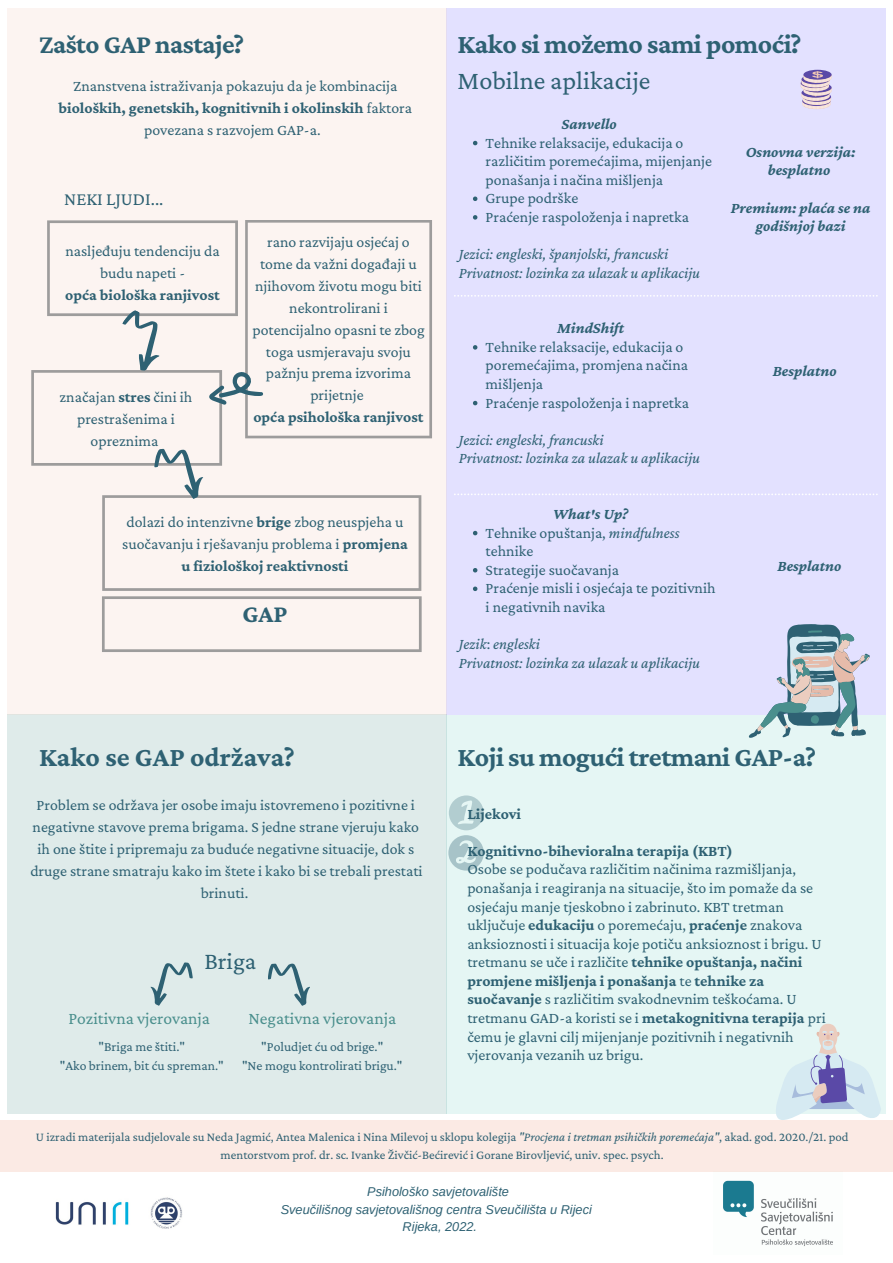
<style>
.page{position:relative;width:893px;height:1263px;background:#fff}
.page>*{position:absolute;margin:0;border:0;box-sizing:border-box;transform-origin:0 0}
.t1{font:700 27.75px "Crimson Pro";letter-spacing:-.02em;color:#2e6173}
.t2{font:700 27.75px "Crimson Pro";color:#2e6173}
.t3{font:700 27px "Crimson Pro";letter-spacing:-.02em;color:#2e6173}
.t4{font:26.25px "Crimson Pro";color:#2e6173}
.t5{font:700 25.2px "Crimson Pro";color:#2e6173}
.t6{font:24.6px "Crimson Pro";color:#2e6173}
.t7{font:18.45px "Crimson Pro";color:#2e6173}
.t8{font:17.48px "Crimson Pro";color:#4a8f8d}
.t9{font:15.75px/22px "Crimson Pro";color:#2e6173;text-align:center}
.t10{font:italic 15.75px "Crimson Pro";color:#2e6173}
.t11{font:italic 700 15.75px/18.6px "Crimson Pro";color:#2e6173;text-align:center}
.t12{font:700 15.75px "Crimson Pro";color:#2e6173}
.t13{font:13.65px "Crimson Pro";color:#2e6173}
.t14{font:12.75px/17.5px "Crimson Pro";color:#2e6173;text-align:center}
.t15{font:italic 12.75px "Arimo";color:#2e6173}
.s1{font-weight:700}
.s2{font-style:italic}
.s3{font-style:normal}
</style>
<div class="page">
<div style="left:446px;top:8px;width:439px;height:707px;background:#e3e1ff"></div>
<svg style="left:473px;top:141px;width:4px;height:4px"></svg>
<svg style="left:473px;top:197px;width:4px;height:4px"></svg>
<svg style="left:473px;top:215px;width:4px;height:5px"></svg>
<svg style="left:473px;top:345px;width:4px;height:5px"></svg>
<svg style="left:473px;top:401px;width:4px;height:4px"></svg>
<svg style="left:473px;top:531px;width:4px;height:4px"></svg>
<svg style="left:473px;top:568px;width:4px;height:4px"></svg>
<svg style="left:473px;top:586px;width:4px;height:5px"></svg>
<div style="left:446px;top:715px;width:439px;height:398px;background:#e5f6f4"></div>
<svg style="left:776px;top:1024px;width:105px;height:96px"></svg>
<svg style="left:749px;top:624px;width:121px;height:114px"></svg>
<svg style="left:803px;top:70px;width:28px;height:10px"></svg>
<svg style="left:800px;top:71px;width:32px;height:38px"></svg>
<img style="left:723px;top:1180px;width:110px;height:66px">
<div style="left:0;top:1120px;width:893px;height:52px;background:#fbeae4"></div>
<svg style="left:454px;top:295px;width:423px;height:2px"></svg>
<svg style="left:454px;top:493px;width:423px;height:2px"></svg>
<img style="left:55px;top:1197px;width:128px;height:32px">
<div style="left:8px;top:715px;width:439px;height:399px;background:#dfebea"></div>
<div style="left:8px;top:8px;width:439px;height:707px;background:#fcf4f1"></div>
<svg style="left:268px;top:963px;width:42px;height:43px"></svg>
<svg style="left:150px;top:962px;width:43px;height:44px"></svg>
<svg style="left:31px;top:220px;width:401px;height:432px"></svg>
<svg style="left:448px;top:795px;width:36px;height:75px"></svg>
<p class="t3" style="left:39px;top:29px;width:207px">Zašto GAP nastaje?</p>
<p class="t9" style="left:59px;top:75px;width:355px">Znanstvena istraživanja pokazuju da je kombinacija <span class="s1">bioloških, genetskih, kognitivnih i okolinskih</span> faktora povezana s razvojem GAP-a.</p>
<p class="t7" style="left:64px;top:189px;width:101px">NEKI LJUDI...</p>
<p class="t9" style="left:65px;top:240px;width:156px">nasljeđuju tendenciju da budu napeti -</p>
<p class="t12" style="left:65px;top:286px;width:156px">opća biološka ranjivost</p>
<p class="t9" style="left:60px;top:385px;width:134px">značajan <span class="s1">stres</span> čini ih prestrašenima i opreznima</p>
<p class="t9" style="left:252px;top:230px;width:174px">rano razvijaju osjećaj o tome da važni događaji u njihovom životu mogu biti nekontrolirani i potencijalno opasni te zbog toga usmjeravaju svoju pažnju prema izvorima prijetnje</p>
<p class="t12" style="left:253px;top:408px;width:172px">opća psihološka ranjivost</p>
<p class="t9" style="left:122px;top:510px;width:287px">dolazi do intenzivne <span class="s1">brige</span> zbog neuspjeha u suočavanju i rješavanju problema i <span class="s1">promjena u fiziološkoj reaktivnosti</span></p>
<p class="t5" style="left:242px;top:600px;width:47px">GAP</p>
<p class="t2" style="left:39px;top:741px;width:257px">Kako se GAP održava?</p>
<p class="t9" style="left:30px;top:794px;width:394px">Problem se održava jer osobe imaju istovremeno i pozitivne i negativne stavove prema brigama. S jedne strane vjeruju kako ih one štite i pripremaju za buduće negativne situacije, dok s druge strane smatraju kako im štete i kako bi se trebali prestati brinuti.</p>
<p class="t6" style="left:204px;top:947px;width:53px">Briga</p>
<p class="t8" style="left:68px;top:1008px;width:143px">Pozitivna vjerovanja</p>
<p class="t13" style="left:99px;top:1039px;width:88px">"Briga me štiti."</p>
<p class="t13" style="left:60px;top:1057px;width:165px">"Ako brinem, bit ću spreman."</p>
<p class="t8" style="left:248px;top:1008px;width:149px">Negativna vjerovanja</p>
<p class="t13" style="left:261px;top:1039px;width:123px">"Poludjet ću od brige."</p>
<p class="t13" style="left:242px;top:1057px;width:162px">"Ne mogu kontrolirati brigu."</p>
<p class="t1" style="left:457px;top:29px;width:345px">Kako si možemo sami pomoći?</p>
<p class="t4" style="left:457px;top:66px;width:194px">Mobilne aplikacije</p>
<p class="t11" style="left:561px;top:114px;width:57px">Sanvello</p>
<p class="t9" style="left:485px;top:133px;width:228px;line-height:18.6px;text-align:left">Tehnike relaksacije, edukacija o različitim poremećajima, mijenjanje ponašanja i načina mišljenja</p>
<p class="t9" style="left:485px;top:187px;width:94px">Grupe podrške</p>
<p class="t9" style="left:485px;top:205px;width:205px">Praćenje raspoloženja i napretka</p>
<p class="t10" style="left:459px;top:245px;width:211px">Jezici: engleski, španjolski, francuski</p>
<p class="t10" style="left:459px;top:263px;width:243px">Privatnost: lozinka za ulazak u aplikaciju</p>
<p class="t11" style="left:557px;top:319px;width:68px">MindShift</p>
<p class="t9" style="left:485px;top:337px;width:204px;line-height:18.6px;text-align:left">Tehnike relaksacije, edukacija o poremećajima, promjena načina mišljenja</p>
<p class="t9" style="left:485px;top:391px;width:205px">Praćenje raspoloženja i napretka</p>
<p class="t10" style="left:459px;top:431px;width:146px">Jezici: engleski, francuski</p>
<p class="t10" style="left:459px;top:449px;width:243px">Privatnost: lozinka za ulazak u aplikaciju</p>
<p class="t11" style="left:745px;top:142px;width:111px">Osnovna verzija: besplatno</p>
<p class="t11" style="left:730px;top:198px;width:141px">Premium: plaća se na godišnjoj bazi</p>
<p class="t11" style="left:772px;top:361px;width:65px">Besplatno</p>
<p class="t11" style="left:553px;top:504px;width:77px">What's Up?</p>
<p class="t9" style="left:485px;top:523px;width:195px;line-height:18.6px;text-align:left">Tehnike opuštanja, <span class="s2">mindfulness </span>tehnike</p>
<p class="t9" style="left:485px;top:558px;width:135px">Strategije suočavanja</p>
<p class="t9" style="left:485px;top:579px;width:231px;line-height:18.6px;text-align:left">Praćenje misli i osjećaja te pozitivnih i negativnih navika</p>
<p class="t10" style="left:459px;top:635px;width:83px">Jezik<span class="s3">:</span> engleski</p>
<p class="t10" style="left:459px;top:653px;width:243px">Privatnost: lozinka za ulazak u aplikaciju</p>
<p class="t11" style="left:777px;top:557px;width:65px">Besplatno</p>
<p class="t1" style="left:457px;top:741px;width:360px">Koji su mogući tretmani GAP-a?</p>
<p class="t12" style="left:467px;top:804px;width:55px">Lijekovi</p>
<p class="t12" style="left:467px;top:842px;width:267px">Kognitivno-bihevioralna terapija (KBT)</p>
<p class="t9" style="left:467px;top:860px;width:360px;line-height:18.6px;text-align:left">Osobe se podučava različitim načinima razmišljanja, ponašanja i reagiranja na situacije, što im pomaže da se osjećaju manje tjeskobno i zabrinuto. KBT tretman uključuje <span class="s1">edukaciju</span> o poremećaju, <span class="s1">praćenje</span> znakova anksioznosti i situacija koje potiču anksioznost i brigu. U tretmanu se uče i različite <span class="s1">tehnike opuštanja, načini promjene mišljenja i ponašanja</span> te <span class="s1">tehnike za suočavanje</span> s različitim svakodnevnim teškoćama. U tretmanu GAD-a koristi se i <span class="s1">metakognitivna terapija</span> pri čemu je glavni cilj mijenjanje pozitivnih i negativnih vjerovanja vezanih uz brigu.</p>
<p class="t14" style="left:36px;top:1128px;width:814px">U izradi materijala sudjelovale su Neda Jagmić, Antea Malenica i Nina Milevoj u sklopu kolegija <span class="s2">"Procjena i tretman psihičkih poremećaja"</span>, akad. god. 2020./21. pod mentorstvom prof. dr. sc. Ivanke Živčić-Bećirević i Gorane Birovljević, univ. spec. psych.</p>
<p class="t15" style="left:367px;top:1185px;width:143px">Psihološko savjetovalište</p>
<p class="t15" style="left:281px;top:1202px;width:313px">Sveučilišnog savjetovališnog centra Sveučilišta u Rijeci</p>
<p class="t15" style="left:402px;top:1220px;width:76px">Rijeka, 2022.</p>
</div>
